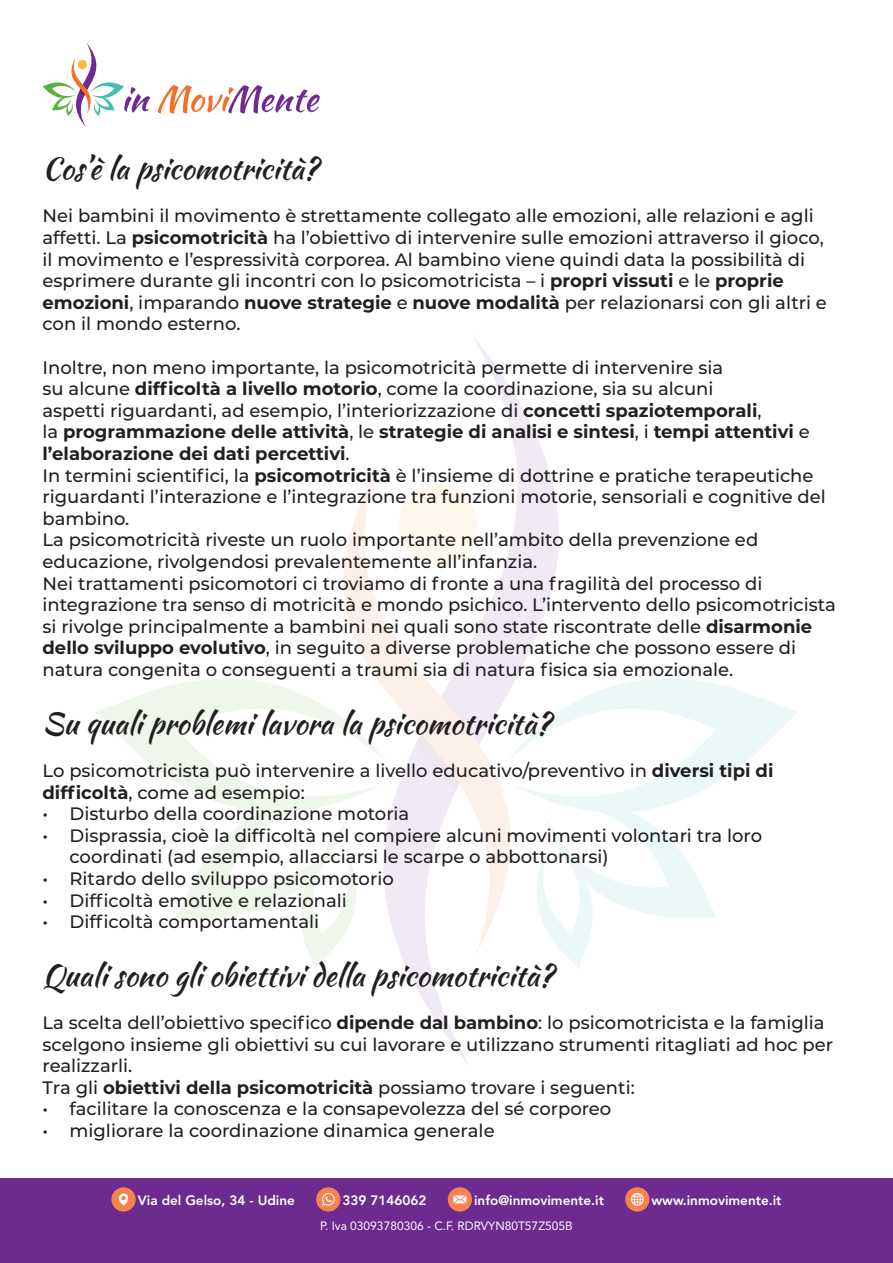
<style>
.page{position:relative;width:893px;height:1263px;background:#fff}
.page>*{position:absolute;margin:0;border:0;box-sizing:border-box;transform-origin:0 0}
.t1{font:30px "Kaushan Script";color:#231f20}
.t2{font:500 18px/21.6px "Montserrat";color:#231f20}
.t3{font:800 13.5px "Avenir LT Std";color:#fff}
.t4{font:12px "Avenir LT Std";color:#fff}
.s1{font-weight:700}
</style>
<div class="page">
<svg style="left:43px;top:43px;width:107px;height:84px"></svg>
<svg style="left:158px;top:85px;width:162px;height:29px"></svg>
<svg style="left:401px;top:338px;width:147px;height:727px"></svg>
<svg style="left:344px;top:465px;width:215px;height:490px"></svg>
<svg style="left:506px;top:662px;width:292px;height:167px"></svg>
<svg style="left:530px;top:795px;width:186px;height:173px"></svg>
<svg style="left:95px;top:662px;width:292px;height:167px"></svg>
<svg style="left:177px;top:795px;width:186px;height:173px"></svg>
<div style="left:0;top:1178px;width:893px;height:85px;background:#6d2b8f"></div>
<div style="left:316px;top:1187px;width:24px;height:24px;background:#f5834f;border-radius:50%"></div>
<svg style="left:322px;top:1193px;width:13px;height:13px"></svg>
<div style="left:625px;top:1187px;width:24px;height:24px;background:#f5834f;border-radius:50%"></div>
<svg style="left:631px;top:1193px;width:13px;height:13px"></svg>
<div style="left:111px;top:1187px;width:25px;height:24px;background:#f5834f;border-radius:50%"></div>
<svg style="left:119px;top:1193px;width:9px;height:12px"></svg>
<div style="left:448px;top:1187px;width:24px;height:24px;background:#f5834f;border-radius:50%"></div>
<svg style="left:453px;top:1195px;width:13px;height:8px"></svg>
<h1 class="t1" style="left:43px;top:147px;width:277px">Cos’è la psicomotricità?</h1>
<p class="t2" style="left:43px;top:205px;width:786px">Nei bambini il movimento è strettamente collegato alle emozioni, alle relazioni e agli affetti. La <span class="s1">psicomotricità</span> ha l’obiettivo di intervenire sulle emozioni attraverso il gioco, il movimento e l’espressività corporea. Al bambino viene quindi data la possibilità di esprimere durante gli incontri con lo psicomotricista – i <span class="s1">propri vissuti</span> e le <span class="s1">proprie emozioni</span>, imparando <span class="s1">nuove strategie</span> e <span class="s1">nuove modalità</span> per relazionarsi con gli altri e con il mondo esterno.</p>
<p class="t2" style="left:43px;top:356px;width:795px">Inoltre, non meno importante, la psicomotricità permette di intervenire sia<br>su alcune <span class="s1">difficoltà a livello motorio</span>, come la coordinazione, sia su alcuni<br>aspetti riguardanti, ad esempio, l’interiorizzazione di <span class="s1">concetti spaziotemporali</span>,<br>la <span class="s1">programmazione delle attività</span>, le <span class="s1">strategie di analisi e sintesi</span>, i <span class="s1">tempi attentivi</span> e <span class="s1">l’elaborazione dei dati percettivi</span>.<br>In termini scientifici, la <span class="s1">psicomotricità</span> è l’insieme di dottrine e pratiche terapeutiche riguardanti l’interazione e l’integrazione tra funzioni motorie, sensoriali e cognitive del bambino.<br>La psicomotricità riveste un ruolo importante nell’ambito della prevenzione ed educazione, rivolgendosi prevalentemente all’infanzia.<br>Nei trattamenti psicomotori ci troviamo di fronte a una fragilità del processo di integrazione tra senso di motricità e mondo psichico. L’intervento dello psicomotricista si rivolge principalmente a bambini nei quali sono state riscontrate delle <span class="s1">disarmonie dello sviluppo evolutivo</span>, in seguito a diverse problematiche che possono essere di natura congenita o conseguenti a traumi sia di natura fisica sia emozionale.</p>
<h1 class="t1" style="left:43px;top:701px;width:509px">Su quali problemi lavora la psicomotricità?</h1>
<p class="t2" style="left:43px;top:759px;width:732px">Lo psicomotricista può intervenire a livello educativo/preventivo in <span class="s1">diversi tipi di difficoltà</span>, come ad esempio:</p>
<p class="t2" style="left:43px;top:802px;width:368px">• Disturbo della coordinazione motoria</p>
<p class="t2" style="left:70px;top:824px;width:694px;text-indent:-27px">• Disprassia, cioè la difficoltà nel compiere alcuni movimenti volontari tra loro coordinati (ad esempio, allacciarsi le scarpe o abbottonarsi)</p>
<p class="t2" style="left:43px;top:867px;width:353px">• Ritardo dello sviluppo psicomotorio</p>
<p class="t2" style="left:43px;top:889px;width:306px">• Difficoltà emotive e relazionali</p>
<p class="t2" style="left:43px;top:910px;width:278px">• Difficoltà comportamentali</p>
<h1 class="t1" style="left:43px;top:953px;width:512px">Quali sono gli obiettivi della psicomotricità?</h1>
<p class="t2" style="left:43px;top:1011px;width:792px">La scelta dell’obiettivo specifico <span class="s1">dipende dal bambino</span>: lo psicomotricista e la famiglia scelgono insieme gli obiettivi su cui lavorare e utilizzano strumenti ritagliati ad hoc per realizzarli.<br>Tra gli <span class="s1">obiettivi della psicomotricità</span> possiamo trovare i seguenti:</p>
<p class="t2" style="left:43px;top:1097px;width:570px">• facilitare la conoscenza e la consapevolezza del sé corporeo</p>
<p class="t2" style="left:43px;top:1119px;width:454px">• migliorare la coordinazione dinamica generale</p>
<p class="t3" style="left:138px;top:1192px;width:159px">Via del Gelso, 34 - Udine</p>
<p class="t3" style="left:343px;top:1192px;width:85px">339 7146062</p>
<p class="t3" style="left:474px;top:1192px;width:131px">info@inmovimente.it</p>
<p class="t3" style="left:652px;top:1192px;width:131px">www.inmovimente.it</p>
<p class="t4" style="left:320px;top:1218px;width:254px">P. Iva 03093780306 - C.F. RDRVYN80T57Z505B</p>
</div>
